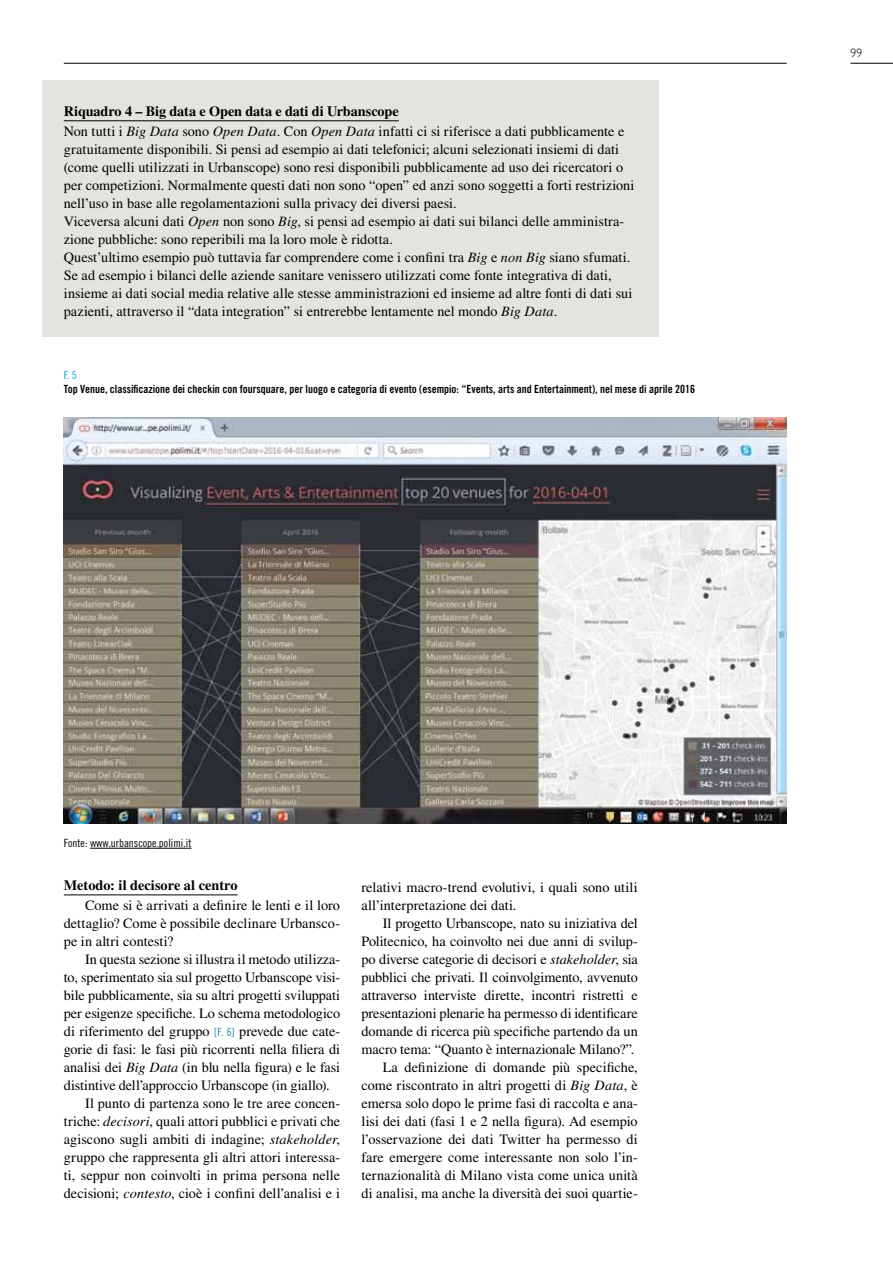
<style>
.page{position:relative;width:893px;height:1263px;background:#fff}
.page>*{position:absolute;margin:0;border:0;box-sizing:border-box;transform-origin:0 0}
.t1{font:14.25px/18px "Times LT Std";color:#000}
.t2{font:700 14.25px "Times LT Std";letter-spacing:.005em;color:#000}
.t3{font:300 12px "Gill Sans";color:#000}
.t4{font:11.25px "Trade Gothic LT Std Bd Cn 20";color:#000}
.t5{font:11.25px "Trade Gothic LT Std Cn 18";color:#000}
.t6{font:11.25px "Trade Gothic LT Std Cn 18";color:#009fdb}
.s1{font-weight:700}
.s2{font-style:italic}
.s3{font-family:"Trade Gothic LT Std Cn 18";font-size:11.25px;color:#1a84aa}
</style>
<div class="page">
<hr style="left:64px;top:63px;width:723px;height:1px;background:#000">
<hr style="left:850px;top:63px;width:43px;height:1px;background:#000">
<hr style="left:64px;top:894px;width:174px;height:1px;background:#000">
<hr style="left:90px;top:848px;width:101px;height:1px;background:#000">
<img style="left:64px;top:418px;width:723px;height:406px">
<div style="left:43px;top:81px;width:616px;height:256px;background:#e3e4dd"></div>
<hr style="left:64px;top:120px;width:335px;height:1px;background:#000">
<p class="t1" style="left:64px;top:102px;width:562px;line-height:19.5px"><span class="s1">Riquadro 4 – Big data e Open data e dati di Urbanscope<br></span>Non tutti i <span class="s2">Big Data</span> sono <span class="s2">Open Data</span>. Con <span class="s2">Open Data</span> infatti ci si riferisce a dati pubblicamente e</p>
<p class="t1" style="left:64px;top:140px;width:572px">gratuitamente disponibili. Si pensi ad esempio ai dati telefonici; alcuni selezionati insiemi di dati (come quelli utilizzati in Urbanscope) sono resi disponibili pubblicamente ad uso dei ricercatori o per competizioni. Normalmente questi dati non sono “open” ed anzi sono soggetti a forti restrizioni nell’uso in base alle regolamentazioni sulla privacy dei diversi paesi.<br>Viceversa alcuni dati <span class="s2">Open</span> non sono <span class="s2">Big</span>, si pensi ad esempio ai dati sui bilanci delle amministra&shy;zione pubbliche: sono reperibili ma la loro mole è ridotta.<br>Quest’ultimo esempio può tuttavia far comprendere come i confini tra <span class="s2">Big</span> e <span class="s2">non Big</span> siano sfumati.<br>Se ad esempio i bilanci delle aziende sanitare venissero utilizzati come fonte integrativa di dati, insieme ai dati social media relative alle stesse amministrazioni ed insieme ad altre fonti di dati sui pazienti, attraverso il “data integration” si entrerebbe lentamente nel mondo <span class="s2">Big Data</span>.</p>
<p class="t6" style="left:64px;top:369px;width:15px">F. 5</p>
<p class="t4" style="left:64px;top:382px;width:633px">Top Venue, classificazione dei checkin con foursquare, per luogo e categoria di evento (esempio: “Events, arts and Entertainment), nel mese di aprile 2016</p>
<p class="t3" style="left:850px;top:46px;width:13px">99</p>
<p class="t5" style="left:64px;top:836px;width:129px">Fonte: www.urbanscope.polimi.it</p>
<p class="t2" style="left:64px;top:877px;width:175px">Metodo: il decisore al centro</p>
<p class="t1" style="left:64px;top:896px;width:278px;text-align:justify;text-indent:21px">Come si è arrivati a definire le lenti e il loro dettaglio? Come è possibile declinare Urbansco&shy;pe in altri contesti?</p>
<p class="t1" style="left:85px;top:950px;width:257px">In questa sezione si illustra il metodo utilizza-</p>
<p class="t1" style="left:64px;top:968px;width:278px">to, sperimentato sia sul progetto Urbanscope visi-</p>
<p class="t1" style="left:64px;top:986px;width:278px">bile pubblicamente, sia su altri progetti sviluppati</p>
<p class="t1" style="left:64px;top:1004px;width:278px">per esigenze specifiche. Lo schema metodologico</p>
<p class="t1" style="left:64px;top:1022px;width:278px">di riferimento del gruppo <span class="s3">[F. 6]</span> prevede due cate-</p>
<p class="t1" style="left:64px;top:1040px;width:278px">gorie di fasi: le fasi più ricorrenti nella filiera di</p>
<p class="t1" style="left:64px;top:1058px;width:278px">analisi dei <span class="s2">Big Data</span> (in blu nella figura) e le fasi</p>
<p class="t1" style="left:64px;top:1076px;width:267px">distintive dell’approccio Urbanscope (in giallo).</p>
<p class="t1" style="left:85px;top:1094px;width:257px">Il punto di partenza sono le tre aree concen-</p>
<p class="t1" style="left:64px;top:1112px;width:278px">triche: <span class="s2">decisori</span>, quali attori pubblici e privati che</p>
<p class="t1" style="left:64px;top:1130px;width:278px">agiscono sugli ambiti di indagine; <span class="s2">stakeholder</span>,</p>
<p class="t1" style="left:64px;top:1148px;width:278px">gruppo che rappresenta gli altri attori interessa-</p>
<p class="t1" style="left:64px;top:1166px;width:278px">ti, seppur non coinvolti in prima persona nelle</p>
<p class="t1" style="left:64px;top:1184px;width:278px">decisioni; <span class="s2">contesto</span>, cioè i confini dell’analisi e i</p>
<p class="t1" style="left:361px;top:878px;width:278px">relativi macro-trend evolutivi, i quali sono utili all’interpretazione dei dati.</p>
<p class="t1" style="left:361px;top:914px;width:278px;text-align:right">Il progetto Urbanscope, nato su iniziativa del Politecnico, ha coinvolto nei due anni di svilup&shy;po diverse categorie di decisori e <span class="s2">stakeholder</span>, sia pubblici che privati. Il coinvolgimento, avvenuto attraverso interviste dirette, incontri ristretti e presentazioni plenarie ha permesso di identificare domande di ricerca più specifiche partendo da un macro tema: “Quanto è internazionale Milano?”.<br>La definizione di domande più specifiche, come riscontrato in altri progetti di <span class="s2">Big Data</span>, è emersa solo dopo le prime fasi di raccolta e ana&shy;lisi dei dati (fasi 1 e 2 nella figura). Ad esempio l’osservazione dei dati Twitter ha permesso di fare emergere come interessante non solo l’in&shy;ternazionalità di Milano vista come unica unità di analisi, ma anche la diversità dei suoi quartie-</p>
</div>
